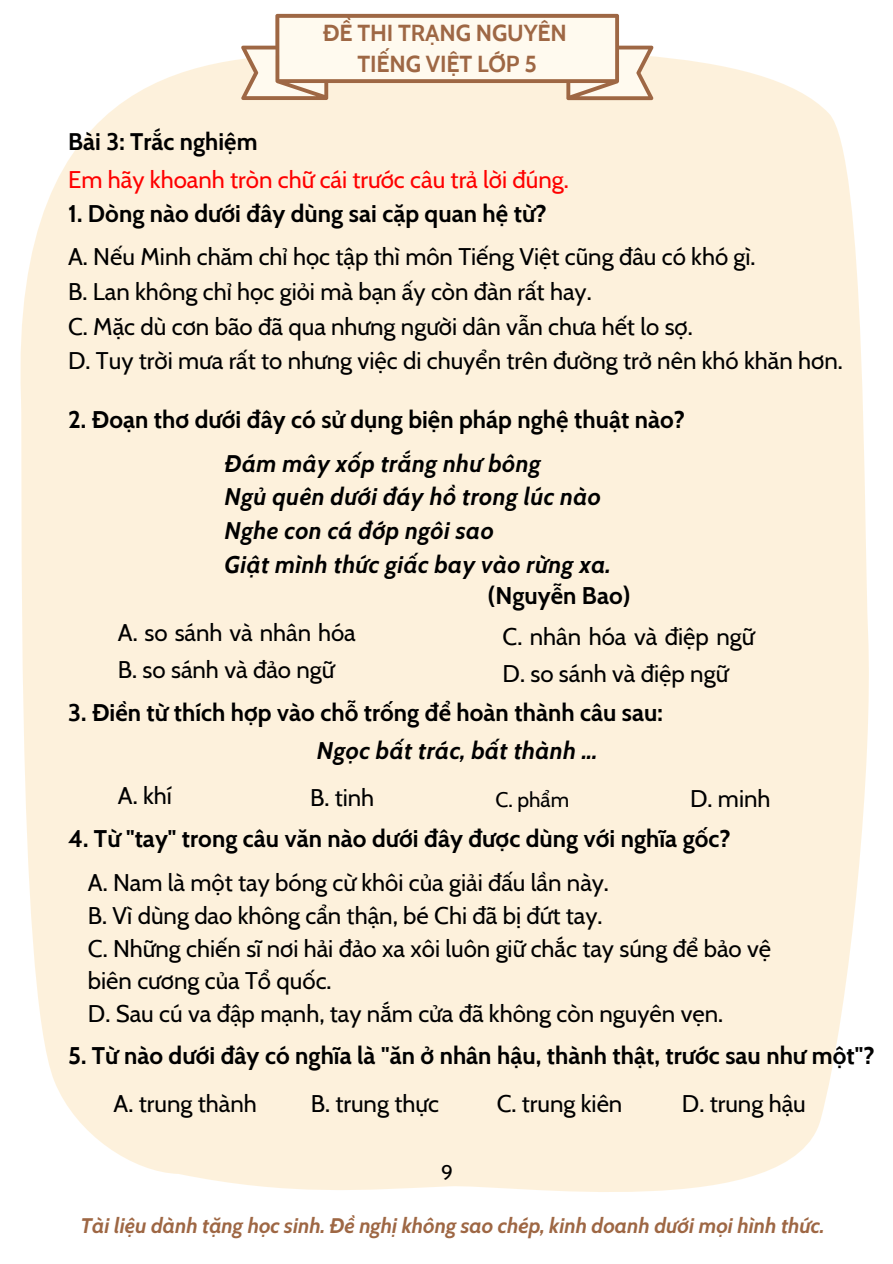
<style>
.page{position:relative;width:893px;height:1264px;background:#fff}
.page>*{position:absolute;margin:0;border:0;box-sizing:border-box;transform-origin:0 0}
.t1{font:24px/37px "Cabin";color:#000}
.t2{font:700 24px "Cabin";color:#000}
.t3{font:italic 700 24px "Cabin";letter-spacing:.015em;color:#000}
.t4{font:24px "Cabin";color:#f00}
.t5{font:700 23.85px "Cabin";letter-spacing:.005em;color:#000}
.t6{font:700 23.1px "Cabin";letter-spacing:-.005em;color:#9e6744}
.t7{font:italic 700 21px "Cabin";color:#9e6744}
.t8{font:21px "Cabin";color:#000}
</style>
<div class="page">
<div style="left:20px;top:56px;width:849px;height:1136px;background:#fdf1dc"></div>
<svg style="left:241px;top:14px;width:412px;height:86px"></svg>
<p class="t5" style="left:68px;top:127px;width:191px">Bài 3: Trắc nghiệm</p>
<p class="t6" style="left:323px;top:19px;width:245px">ĐỀ THI TRẠNG NGUYÊN</p>
<p class="t6" style="left:357px;top:50px;width:181px">TIẾNG VIỆT LỚP 5</p>
<p class="t4" style="left:68px;top:165px;width:502px">Em hãy khoanh tròn chữ cái trước câu trả lời đúng.</p>
<p class="t2" style="left:68px;top:199px;width:480px">1. Dòng nào dưới đây dùng sai cặp quan hệ từ?</p>
<p class="t1" style="left:68px;top:238px;width:689px">A. Nếu Minh chăm chỉ học tập thì môn Tiếng Việt cũng đâu có khó gì.</p>
<p class="t1" style="left:68px;top:272px;width:525px">B. Lan không chỉ học giỏi mà bạn ấy còn đàn rất hay.</p>
<p class="t1" style="left:68px;top:307px;width:626px">C. Mặc dù cơn bão đã qua nhưng người dân vẫn chưa hết lo sợ.</p>
<p class="t1" style="left:68px;top:342px;width:776px">D. Tuy trời mưa rất to nhưng việc di chuyển trên đường trở nên khó khăn hơn.</p>
<p class="t2" style="left:68px;top:404px;width:618px">2. Đoạn thơ dưới đây có sử dụng biện pháp nghệ thuật nào?</p>
<p class="t3" style="left:224px;top:448px;width:317px">Đám mây xốp trắng như bông</p>
<p class="t3" style="left:224px;top:482px;width:378px">Ngủ quên dưới đáy hồ trong lúc nào</p>
<p class="t3" style="left:224px;top:516px;width:271px">Nghe con cá đớp ngôi sao</p>
<p class="t3" style="left:224px;top:550px;width:387px">Giật mình thức giấc bay vào rừng xa.</p>
<p class="t1" style="left:118px;top:613px;width:239px">A. so sánh và nhân hóa<br>B. so sánh và đảo ngữ</p>
<p class="t2" style="left:487px;top:581px;width:145px">(Nguyễn Bao)</p>
<p class="t1" style="left:502px;top:617px;width:253px">C. nhân hóa và điệp ngữ<br>D. so sánh và điệp ngữ</p>
<p class="t2" style="left:68px;top:698px;width:596px">3. Điền từ thích hợp vào chỗ trống để hoàn thành câu sau:</p>
<p class="t1" style="left:118px;top:776px;width:55px">A. khí</p>
<p class="t3" style="left:317px;top:736px;width:282px">Ngọc bất trác, bất thành ...</p>
<p class="t1" style="left:310px;top:779px;width:66px">B. tinh</p>
<p class="t8" style="left:495px;top:786px;width:75px">C. phẩm</p>
<p class="t1" style="left:690px;top:780px;width:82px">D. minh</p>
<p class="t2" style="left:68px;top:824px;width:664px">4. Từ "tay" trong câu văn nào dưới đây được dùng với nghĩa gốc?</p>
<p class="t1" style="left:88px;top:864px;width:522px">A. Nam là một tay bóng cừ khôi của giải đấu lần này.</p>
<p class="t1" style="left:88px;top:896px;width:516px">B. Vì dùng dao không cẩn thận, bé Chi đã bị đứt tay.</p>
<p class="t1" style="left:88px;top:931px;width:684px;line-height:32.5px">C. Những chiến sĩ nơi hải đảo xa xôi luôn giữ chắc tay súng để bảo vệ biên cương của Tổ quốc.</p>
<p class="t1" style="left:88px;top:994px;width:636px">D. Sau cú va đập mạnh, tay nắm cửa đã không còn nguyên vẹn.</p>
<p class="t2" style="left:68px;top:1040px;width:807px">5. Từ nào dưới đây có nghĩa là "ăn ở nhân hậu, thành thật, trước sau như một"?</p>
<p class="t1" style="left:114px;top:1085px;width:145px">A. trung thành</p>
<p class="t1" style="left:311px;top:1085px;width:130px">B. trung thực</p>
<p class="t8" style="left:441px;top:1159px;width:13px">9</p>
<p class="t1" style="left:496px;top:1085px;width:127px">C. trung kiên</p>
<p class="t1" style="left:681px;top:1085px;width:125px">D. trung hậu</p>
<p class="t7" style="left:80px;top:1212px;width:745px">Tài liệu dành tặng học sinh. Đề nghị không sao chép, kinh doanh dưới mọi hình thức.</p>
</div>
